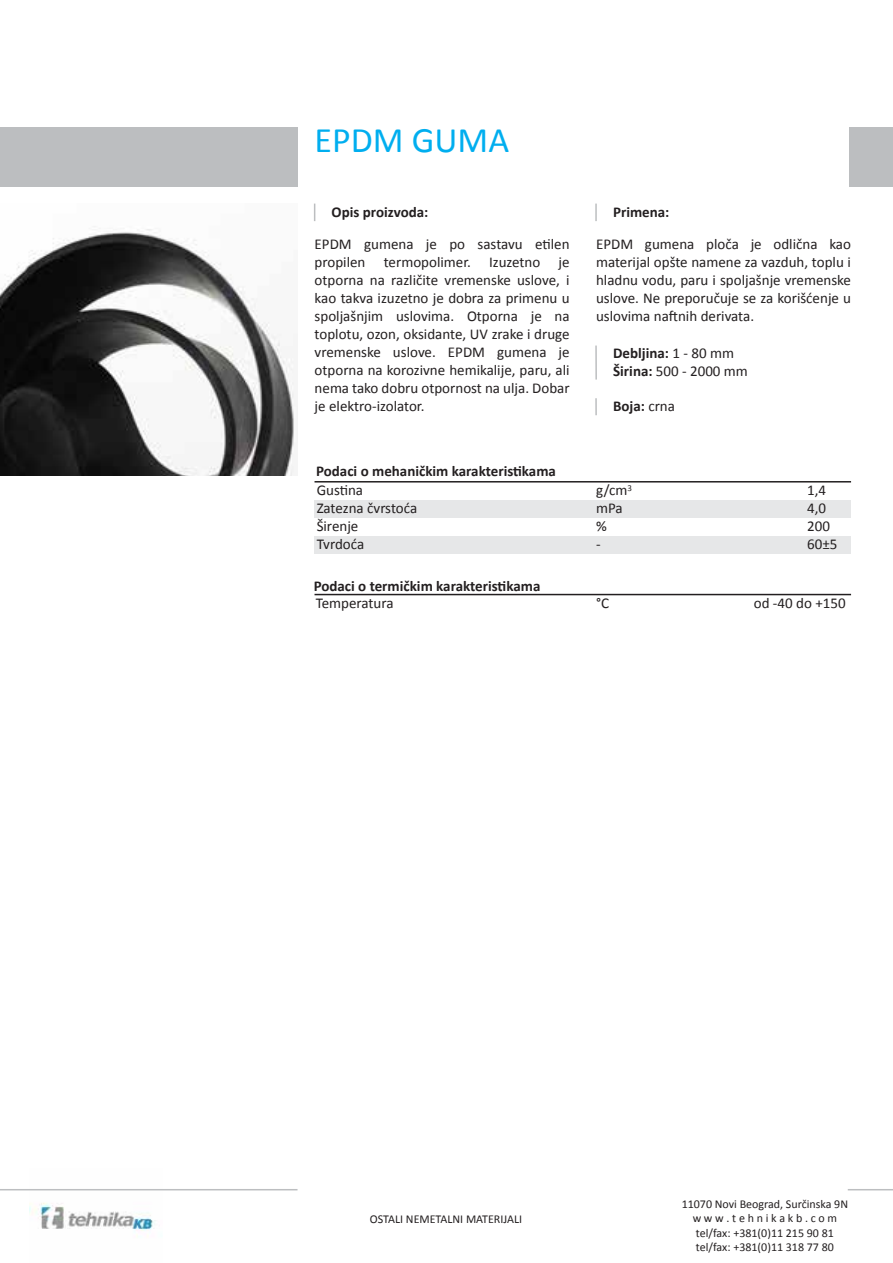
<style>
.page{position:relative;width:893px;height:1263px;background:#fff}
.page>*{position:absolute;margin:0;border:0;box-sizing:border-box;transform-origin:0 0}
.t1{font:36px "Calibri";color:#00aeef}
.t2{font:15px/18px "Calibri";color:#231f20}
.t3{font:700 15px/18px "Calibri";color:#231f20}
.t4{font:12px/14.4px "Calibri";color:#231f20;text-align:center}
.s1{font-weight:400}
</style>
<div class="page">
<div style="left:0;top:128px;width:298px;height:59px;background:#bcbec0"></div>
<div style="left:849px;top:128px;width:44px;height:59px;background:#bcbec0"></div>
<img style="left:30px;top:1190px;width:132px;height:47px">
<hr style="left:0;top:1189px;width:298px;height:1px;background:#bcbec0">
<hr style="left:848px;top:1189px;width:45px;height:1px;background:#bcbec0">
<svg style="left:314px;top:204px;width:1px;height:17px"></svg>
<svg style="left:595px;top:204px;width:2px;height:17px"></svg>
<hr style="left:595px;top:346px;width:2px;height:34px;background:#bcbec0">
<hr style="left:314px;top:481px;width:537px;height:1px;background:#231f20">
<div style="left:314px;top:500px;width:536px;height:17px;background:#e6e7e8"></div>
<div style="left:314px;top:537px;width:537px;height:17px;background:#e6e7e8"></div>
<svg style="left:595px;top:398px;width:2px;height:17px"></svg>
<hr style="left:314px;top:594px;width:537px;height:1px;background:#231f20">
<img style="left:0;top:226px;width:294px;height:250px">
<h1 class="t1" style="left:315px;top:117px;width:196px">EPDM GUMA</h1>
<p class="t3" style="left:332px;top:203px;width:98px">Opis proizvoda:</p>
<p class="t2" style="left:315px;top:235px;width:257px;text-align:justify">EPDM gumena je po sastavu etilen propilen termopolimer. Izuzetno je otporna na različite vremenske uslove, i kao takva izuzetno je dobra za primenu u spoljašnjim uslovima. Otporna je na toplotu, ozon, oksidante, UV zrake i druge vremenske uslove. EPDM gumena je otporna na korozivne hemikalije, paru, ali nema tako dobru otpornost na ulja. Dobar je elektro-izolator.</p>
<p class="t3" style="left:613px;top:203px;width:58px">Primena:</p>
<p class="t2" style="left:596px;top:235px;width:257px;text-align:justify">EPDM gumena ploča je odlična kao materijal opšte namene za vazduh, toplu i hladnu vodu, paru i spoljašnje vremenske uslove. Ne preporučuje se za korišćenje u uslovima naftnih derivata.</p>
<p class="t3" style="left:613px;top:344px;width:136px">Debljina: <span class="s1">1 - 80 mm<br></span>Širina: <span class="s1">500 - 2000 mm</span></p>
<p class="t3" style="left:613px;top:397px;width:63px">Boja: <span class="s1">crna</span></p>
<p class="t3" style="left:316px;top:462px;width:241px">Podaci o mehaničkim karakteristikama</p>
<p class="t2" style="left:317px;top:481px;width:102px">Gustina<br>Zatezna čvrstoća<br>Širenje<br>Tvrdoća</p>
<p class="t2" style="left:807px;top:481px;width:32px">1,4<br>4,0<br>200<br>60±5</p>
<p class="t2" style="left:596px;top:481px;width:38px">g/cm<sup>3 </sup>mPa %<br>-</p>
<p class="t3" style="left:314px;top:577px;width:228px">Podaci o termičkim karakteristikama</p>
<p class="t2" style="left:316px;top:594px;width:79px">Temperatura</p>
<p class="t2" style="left:596px;top:594px;width:15px">°C</p>
<p class="t2" style="left:754px;top:594px;width:93px">od -40 do +150</p>
<p class="t4" style="left:370px;top:1211px;width:154px">OSTALI NEMETALNI MATERIJALI</p>
<p class="t4" style="left:682px;top:1197px;width:168px">11070 Novi Beograd, Surčinska 9N w w w . t e h n i k a k b . c o m tel/fax: +381(0)11 215 90 81 tel/fax: +381(0)11 318 77 80</p>
</div>
